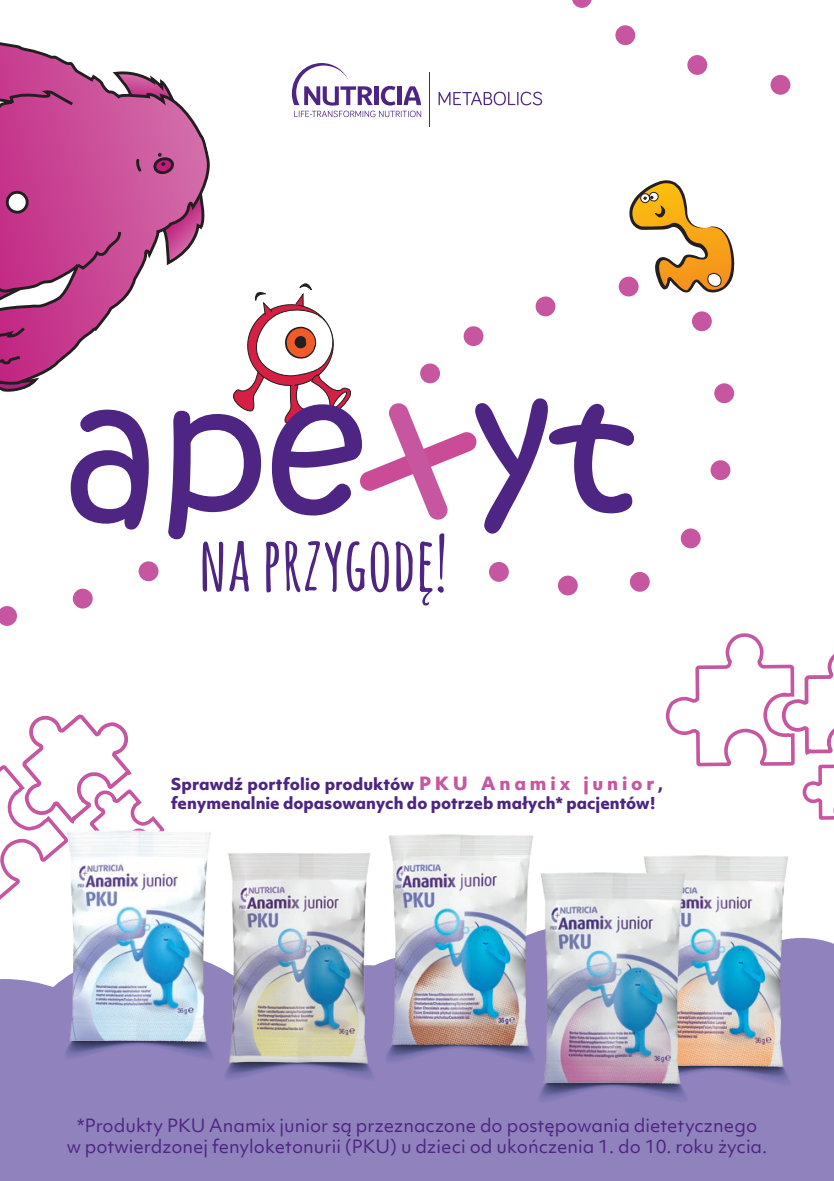
<style>
.page{position:relative;width:834px;height:1181px;background:#fff}
.page>*{position:absolute;margin:0;border:0;box-sizing:border-box;transform-origin:0 0}
.t1{font:177.8px "Kristen ITC";color:#4e2582}
.t2{font:700 74.9px "Amatic SC";color:#4e2582}
.t3{font:17.5px/21px "Objektiv Mk 1";color:#4e2582;text-align:center}
.t4{font:800 15.75px/18.9px "Objektiv Mk 1";color:#4e2582}
.s1{font-size:17.5px;color:#c656a0}
</style>
<div class="page">
<svg style="left:292px;top:63px;width:129px;height:54px"></svg>
<hr style="left:430px;top:72px;width:1px;height:54px;background:#4e2582">
<svg style="left:438px;top:92px;width:104px;height:13px"></svg>
<div style="left:63px;top:964px;width:163px;height:187px;background:#9082bd"></div>
<div style="left:178px;top:1011px;width:189px;height:169px;background:#9082bd;border-radius:50%"></div>
<div style="left:0;top:979px;width:142px;height:202px;background:#9082bd"></div>
<div style="left:6px;top:1151px;width:472px;height:30px;background:#9082bd"></div>
<div style="left:612px;top:984px;width:189px;height:168px;background:#9082bd;border-radius:50%"></div>
<div style="left:344px;top:951px;width:232px;height:200px;background:#9082bd"></div>
<div style="left:440px;top:1124px;width:393px;height:57px;background:#9082bd"></div>
<div style="left:489px;top:562px;width:19px;height:20px;background:#c656a0;border-radius:50%"></div>
<div style="left:558px;top:575px;width:19px;height:20px;background:#c656a0;border-radius:50%"></div>
<div style="left:629px;top:572px;width:20px;height:20px;background:#c656a0;border-radius:50%"></div>
<div style="left:618px;top:277px;width:20px;height:19px;background:#c656a0;border-radius:50%"></div>
<div style="left:535px;top:296px;width:20px;height:20px;background:#c656a0;border-radius:50%"></div>
<div style="left:463px;top:326px;width:20px;height:20px;background:#c656a0;border-radius:50%"></div>
<div style="left:420px;top:363px;width:20px;height:20px;background:#c656a0;border-radius:50%"></div>
<div style="left:139px;top:561px;width:19px;height:20px;background:#c656a0;border-radius:50%"></div>
<div style="left:73px;top:588px;width:20px;height:20px;background:#c656a0;border-radius:50%"></div>
<svg style="left:0;top:606px;width:17px;height:20px"></svg>
<svg style="left:0;top:385px;width:32px;height:6px"></svg>
<svg style="left:0;top:42px;width:210px;height:343px"></svg>
<svg style="left:150px;top:153px;width:27px;height:23px"></svg>
<svg style="left:135px;top:157px;width:9px;height:17px"></svg>
<svg style="left:3px;top:188px;width:29px;height:27px"></svg>
<svg style="left:8px;top:92px;width:68px;height:16px"></svg>
<svg style="left:74px;top:229px;width:49px;height:44px;background:#b9448a"></svg>
<svg style="left:0;top:322px;width:27px;height:43px"></svg>
<svg style="left:233px;top:284px;width:118px;height:140px"></svg>
<svg style="left:628px;top:180px;width:35px;height:113px"></svg>
<svg style="left:0;top:714px;width:163px;height:186px"></svg>
<svg style="left:777px;top:699px;width:22px;height:425px"></svg>
<svg style="left:663px;top:55px;width:133px;height:713px"></svg>
<svg style="left:799px;top:655px;width:34px;height:469px"></svg>
<div style="left:770px;top:75px;width:20px;height:20px;background:#c656a0;border-radius:50%"></div>
<div style="left:687px;top:55px;width:20px;height:20px;background:#c656a0;border-radius:50%"></div>
<div style="left:615px;top:25px;width:20px;height:20px;background:#c656a0;border-radius:50%"></div>
<svg style="left:572px;top:0;width:19px;height:8px"></svg>
<img style="left:64px;top:1041px;width:148px;height:19px">
<img style="left:66px;top:827px;width:147px;height:216px">
<img style="left:225px;top:1062px;width:149px;height:19px">
<img style="left:226px;top:853px;width:147px;height:212px">
<img style="left:385px;top:1045px;width:150px;height:19px">
<img style="left:387px;top:834px;width:147px;height:213px">
<img style="left:686px;top:1069px;width:104px;height:16px">
<img style="left:644px;top:852px;width:146px;height:217px">
<img style="left:538px;top:1083px;width:149px;height:19px">
<img style="left:539px;top:869px;width:147px;height:217px">
<svg style="left:360px;top:403px;width:117px;height:117px"></svg>
<h1 class="t1" style="left:63px;top:336px;width:573px">ape yt</h1>
<h2 class="t2" style="left:199px;top:510px;width:250px">NA PRZYGODĘ!</h2>
<p class="t4" style="left:171px;top:774px;width:494px">Sprawdź portfolio produktów <span class="s1">P K U A n a m i x j u n i o r</span> , fenymenalnie dopasowanych do potrzeb małych* pacjentów!</p>
<p class="t3" style="left:67px;top:1115px;width:702px">*Produkty PKU Anamix junior są przeznaczone do postępowania dietetycznego<br>w potwierdzonej fenyloketonurii (PKU) u dzieci od ukończenia 1. do 10. roku życia.</p>
</div>
